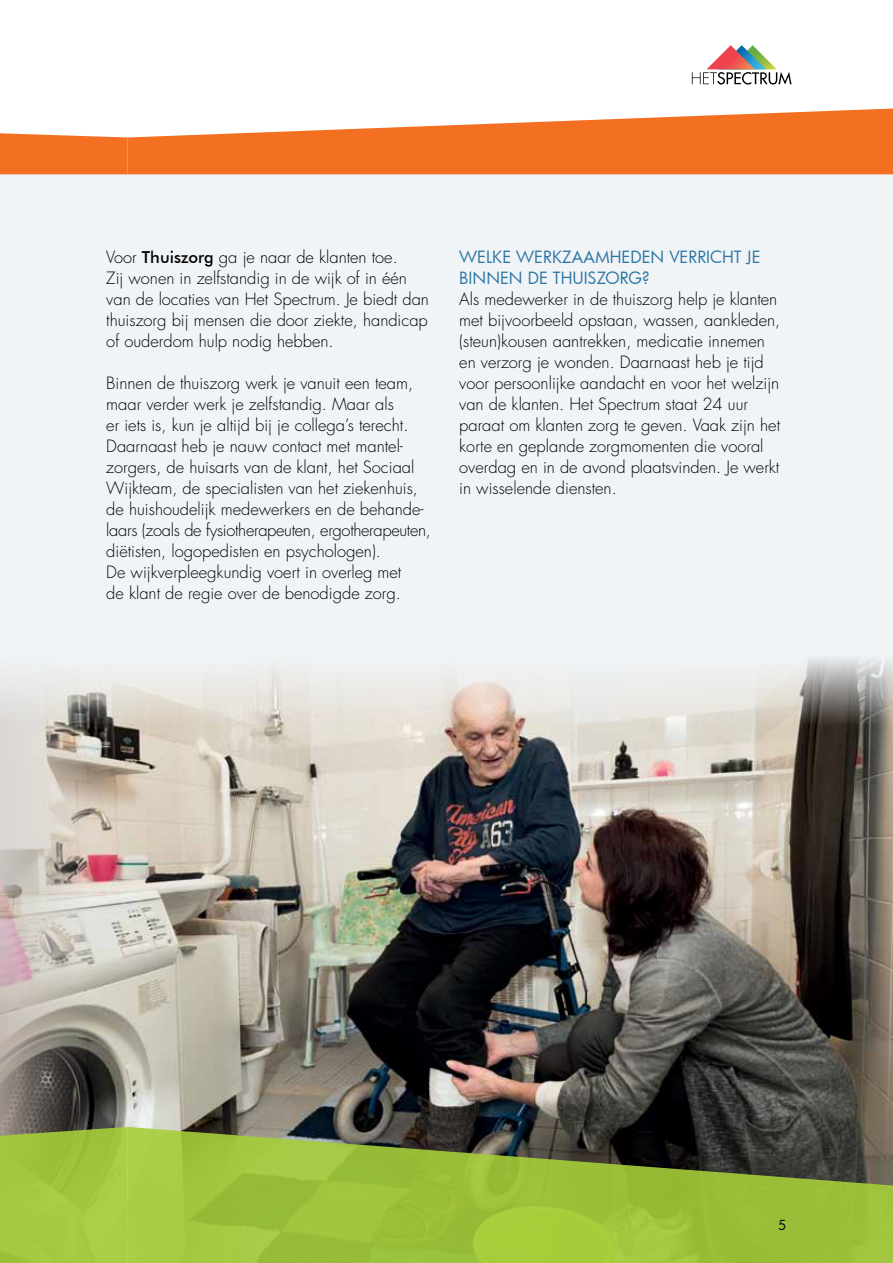
<style>
.page{position:relative;width:893px;height:1263px;background:#fff}
.page>*{position:absolute;margin:0;border:0;box-sizing:border-box;transform-origin:0 0}
.t1{font:300 16.5px/21px "Futura Std";color:#000}
.t2{font:16.5px/21px "Futura";color:#2d77a3}
.t3{font:13.5px "Futura";color:#000}
.s1{font-family:"Futura BT";font-weight:500}
</style>
<div class="page">
<img style="left:85px;top:725px;width:808px;height:402px">
<div style="left:0;top:162px;width:893px;height:461px;background:#f1f4f7"></div>
<img style="left:0;top:725px;width:85px;height:402px">
<svg style="left:0;top:623px;width:893px;height:102px"></svg>
<svg style="left:0;top:1127px;width:128px;height:136px;background:#a2c441"></svg>
<svg style="left:128px;top:1127px;width:765px;height:136px;background:#88a53a"></svg>
<svg style="left:128px;top:109px;width:765px;height:65px;fill:#f36f21"></svg>
<svg style="left:0;top:133px;width:128px;height:41px;background:#f3772e"></svg>
<svg style="left:691px;top:45px;width:101px;height:40px"></svg>
<p class="t1" style="left:106px;top:247px;width:324px">Voor <span class="s1">Thuiszorg</span> ga je naar de klanten toe.<br>Zij wonen in zelfstandig in de wijk of in één van de locaties van Het Spectrum. Je biedt dan thuiszorg bij mensen die door ziekte, handicap of ouderdom hulp nodig hebben.</p>
<p class="t1" style="left:106px;top:373px;width:326px">Binnen de thuiszorg werk je vanuit een team, maar verder werk je zelfstandig. Maar als<br>er iets is, kun je altijd bij je collega’s terecht.<br>Daarnaast heb je nauw contact met mantel&shy;zorgers, de huisarts van de klant, het Sociaal Wijkteam, de specialisten van het ziekenhuis, de huishoudelijk medewerkers en de behande&shy;laars (zoals de fysiotherapeuten, ergotherapeuten, diëtisten, logopedisten en psychologen).<br>De wijkverpleegkundig voert in overleg met<br>de klant de regie over de benodigde zorg.</p>
<p class="t2" style="left:459px;top:246px;width:303px">WELKE WERKZAAMHEDEN VERRICHT JE<br>BINNEN DE THUISZORG?</p>
<p class="t1" style="left:459px;top:289px;width:323px">Als medewerker in de thuiszorg help je klanten met bijvoorbeeld opstaan, wassen, aankleden, (steun)kousen aantrekken, medicatie innemen en verzorg je wonden. Daarnaast heb je tijd voor persoonlijke aandacht en voor het welzijn van de klanten. Het Spectrum staat 24 uur paraat om klanten zorg te geven. Vaak zijn het korte en geplande zorgmomenten die vooral overdag en in de avond plaatsvinden. Je werkt in wisselende diensten.</p>
<p class="t3" style="left:778px;top:1216px;width:10px">5</p>
</div>
